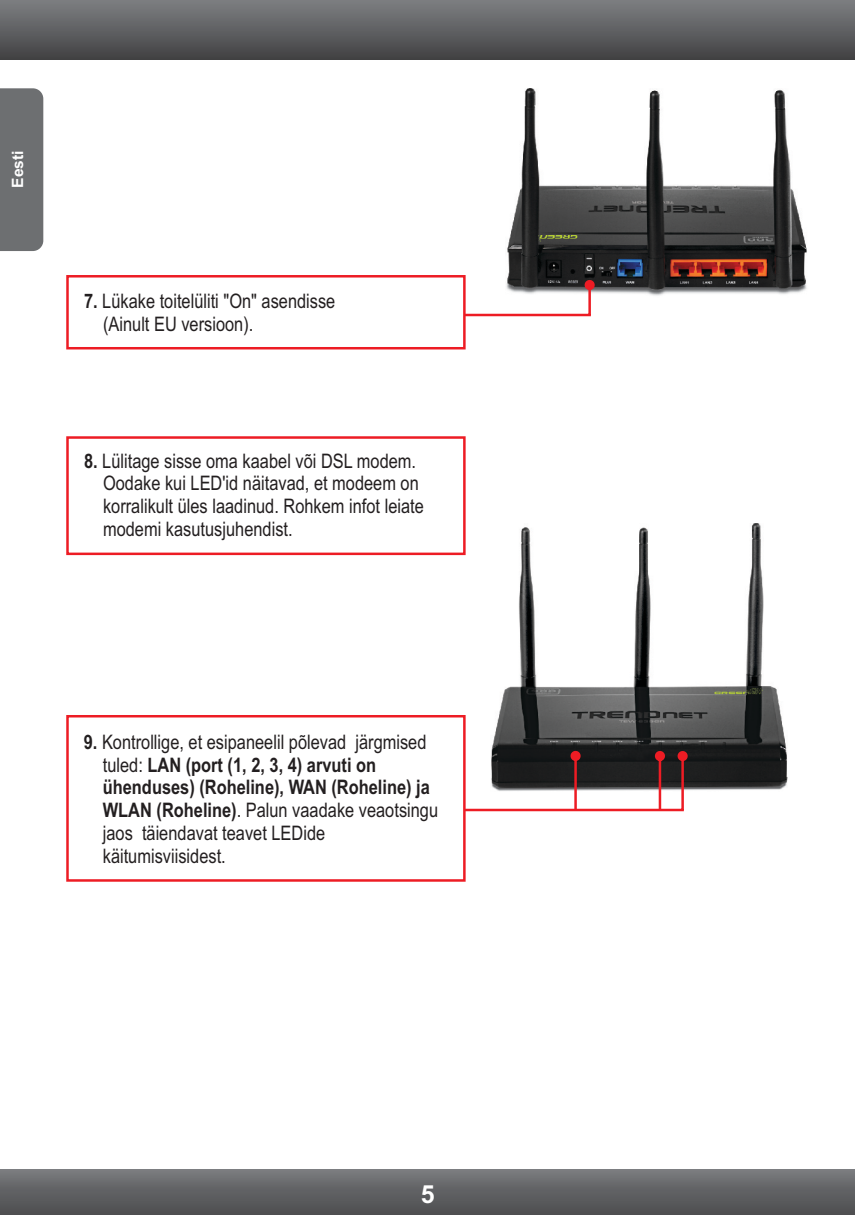
<style>
.page{position:relative;width:855px;height:1215px;background:#fff}
.page>*{position:absolute;margin:0;border:0;box-sizing:border-box;transform-origin:0 0}
.t1{font:700 25px "Arial";color:#fff}
.t2{font:20px/22.8px "Arial Narrow";color:#231f20}
.t3{font:700 15.5px "Arial";color:#fff}
.s1{font-weight:700}
</style>
<div class="page">
<img style="left:491px;top:524px;width:296px;height:266px">
<svg style="left:467px;top:751px;width:221px;height:60px"></svg>
<div style="left:0;top:0;width:855px;height:59px;background:linear-gradient(to bottom,#7d7f82,#434244)"></div>
<div style="left:0;top:1170px;width:855px;height:45px;background:linear-gradient(to bottom,#77797c,#4b4c4e)"></div>
<div style="left:0;top:88px;width:43px;height:163px;background:#6d6f71"></div>
<svg style="left:66px;top:436px;width:400px;height:120px"></svg>
<svg style="left:66px;top:715px;width:401px;height:167px"></svg>
<img style="left:507px;top:88px;width:300px;height:208px">
<svg style="left:66px;top:274px;width:529px;height:76px"></svg>
<p class="t3" style="left:12px;top:188px;width:39px;rotate:-90deg">Eesti</p>
<p class="t2" style="left:103px;top:292px;width:234px;text-indent:-19px"><span class="s1">7.</span> Lükake toitelüliti "On" asendisse (Ainult EU versioon).</p>
<p class="t2" style="left:103px;top:451px;width:322px;text-indent:-19px"><span class="s1">8.</span> Lülitage sisse oma kaabel või DSL modem.<br>Oodake kui LED'id näitavad, et modeem on korralikult üles laadinud. Rohkem infot leiate modemi kasutusjuhendist.</p>
<p class="t2" style="left:103px;top:732px;width:337px;text-indent:-19px"><span class="s1">9.</span> Kontrollige, et esipaneelil põlevad järgmised tuled: <span class="s1">LAN (port (1, 2, 3, 4) arvuti on ühenduses) (Roheline), WAN (Roheline) ja WLAN (Roheline)</span>. Palun vaadake veaotsingu jaos täiendavat teavet LEDide käitumisviisidest.</p>
<p class="t1" style="left:421px;top:1185px;width:15px">5</p>
</div>
